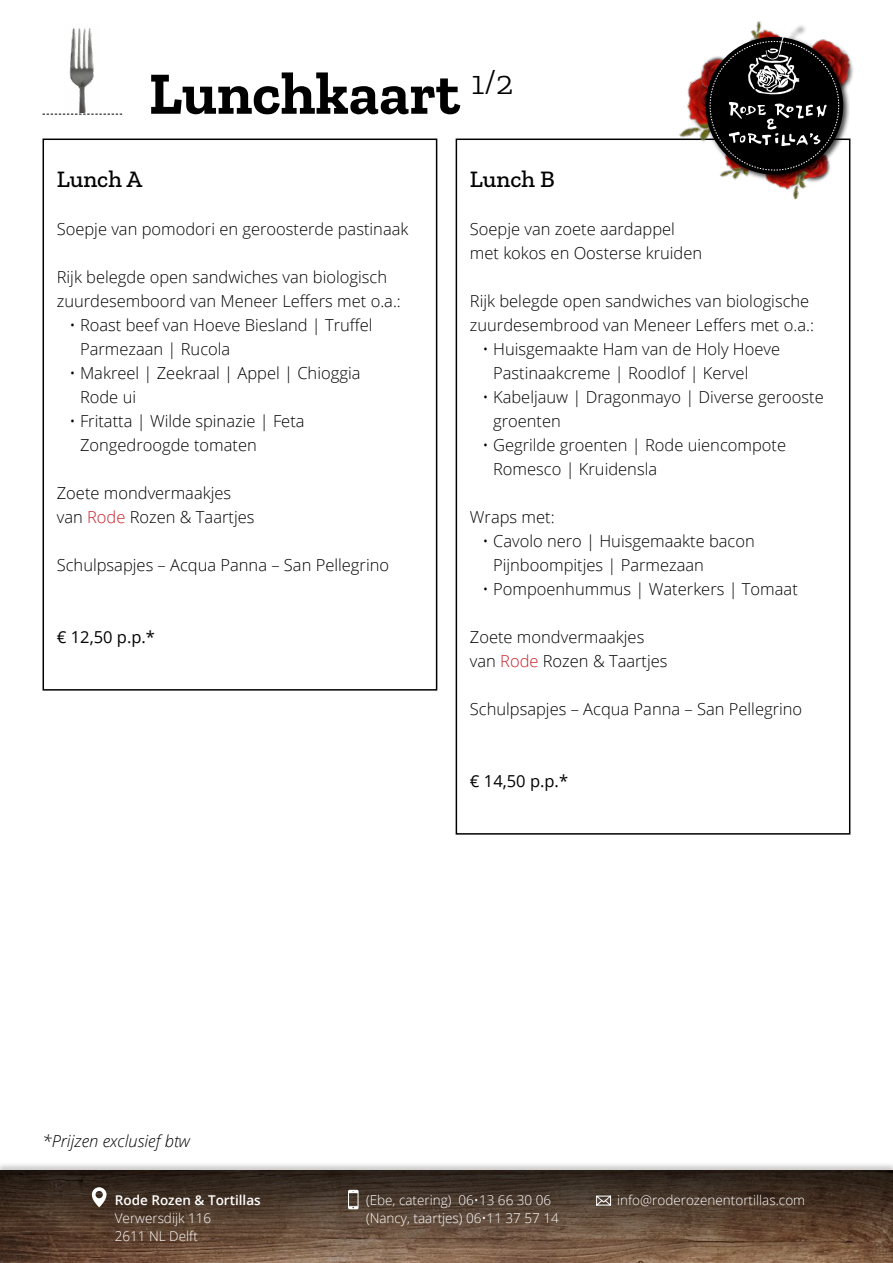
<style>
.page{position:relative;width:893px;height:1263px;background:#fff}
.page>*{position:absolute;margin:0;border:0;box-sizing:border-box;transform-origin:0 0}
.t1{font:700 60px "Zilla Slab";color:#000}
.t2{font:500 24px "Zilla Slab";color:#000}
.t3{font:300 16.5px/24px "Open Sans";color:#000}
.t4{font:16.5px "Open Sans";color:#000}
.t5{font:italic 300 16.5px "Open Sans";color:#000}
.t6{font:300 13.5px/18px "Open Sans";color:#fff}
.t7{font:600 13.5px "Open Sans";color:#fff}
.s1{color:#c92129}
</style>
<div class="page">
<div style="left:0;top:1162px;width:893px;height:101px;background:#000;opacity:.2"></div>
<svg style="left:0;top:1171px;width:893px;height:92px;background:#574232"></svg>
<svg style="left:92px;top:1187px;width:15px;height:20px"></svg>
<svg style="left:596px;top:1195px;width:16px;height:11px"></svg>
<svg style="left:348px;top:1190px;width:11px;height:19px"></svg>
<img style="left:69px;top:27px;width:25px;height:86px">
<svg style="left:43px;top:114px;width:79px;height:1px"></svg>
<div style="left:43px;top:139px;width:394px;height:552px;border:2px solid #000"></div>
<div style="left:456px;top:139px;width:394px;height:696px;border:2px solid #000"></div>
<img style="left:851px;top:61px;width:3px;height:20px">
<img style="left:670px;top:80px;width:33px;height:62px">
<img style="left:773px;top:182px;width:34px;height:18px">
<img style="left:693px;top:66px;width:10px;height:41px">
<div style="left:703px;top:35px;width:148px;height:147px;background:#000;opacity:.7"></div>
<div style="left:708px;top:39px;width:138px;height:138px;background:#000;opacity:.7"></div>
<svg style="left:710px;top:22px;width:129px;height:148px"></svg>
<h1 class="t1" style="left:149px;top:59px;width:366px">Lunchkaart <sup>1/2</sup></h1>
<h2 class="t2" style="left:57px;top:165px;width:87px">Lunch A</h2>
<p class="t3" style="left:57px;top:216px;width:353px">Soepje van pomodori en geroosterde pastinaak</p>
<p class="t3" style="left:57px;top:264px;width:346px">Rijk belegde open sandwiches van biologisch zuurdesemboord van Meneer Leffers met o.a.:</p>
<p class="t3" style="left:80px;top:312px;width:294px;text-indent:-10px">• Roast beef van Hoeve Biesland | Truffel<br>Parmezaan | Rucola</p>
<p class="t3" style="left:80px;top:360px;width:282px;text-indent:-10px">• Makreel | Zeekraal | Appel | Chioggia<br>Rode ui</p>
<p class="t3" style="left:80px;top:408px;width:226px;text-indent:-10px">• Fritatta | Wilde spinazie | Feta<br>Zongedroogde tomaten</p>
<p class="t3" style="left:57px;top:480px;width:199px">Zoete mondvermaakjes van <span class="s1">Rode</span> Rozen &amp; Taartjes</p>
<p class="t3" style="left:57px;top:552px;width:334px">Schulpsapjes – Acqua Panna – San Pellegrino</p>
<p class="t4" style="left:57px;top:625px;width:100px">€ 12,50 p.p.*</p>
<h2 class="t2" style="left:470px;top:165px;width:86px">Lunch B</h2>
<p class="t3" style="left:470px;top:216px;width:234px">Soepje van zoete aardappel met kokos en Oosterse kruiden</p>
<p class="t3" style="left:470px;top:288px;width:346px">Rijk belegde open sandwiches van biologische zuurdesembrood van Meneer Leffers met o.a.:</p>
<p class="t3" style="left:493px;top:336px;width:288px;text-indent:-10px">• Huisgemaakte Ham van de Holy Hoeve<br>Pastinaakcreme | Roodlof | Kervel</p>
<p class="t3" style="left:493px;top:384px;width:332px;text-indent:-10px">• Kabeljauw | Dragonmayo | Diverse gerooste groenten</p>
<p class="t3" style="left:493px;top:432px;width:295px;text-indent:-10px">• Gegrilde groenten | Rode uiencompote<br>Romesco | Kruidensla</p>
<p class="t3" style="left:470px;top:504px;width:86px">Wraps met:</p>
<p class="t3" style="left:493px;top:528px;width:263px;text-indent:-10px">• Cavolo nero | Huisgemaakte bacon<br>Pijnboompitjes | Parmezaan</p>
<p class="t3" style="left:483px;top:576px;width:317px">• Pompoenhummus | Waterkers | Tomaat</p>
<p class="t3" style="left:470px;top:624px;width:199px">Zoete mondvermaakjes van <span class="s1">Rode</span> Rozen &amp; Taartjes</p>
<p class="t3" style="left:470px;top:696px;width:334px">Schulpsapjes – Acqua Panna – San Pellegrino</p>
<p class="t4" style="left:470px;top:769px;width:100px">€ 14,50 p.p.*</p>
<p class="t5" style="left:43px;top:1129px;width:149px">*Prijzen exclusief btw</p>
<p class="t7" style="left:115px;top:1191px;width:147px">Rode Rozen &amp; Tortillas</p>
<p class="t6" style="left:115px;top:1209px;width:98px">Verwersdijk 116<br>2611 NL Delft</p>
<p class="t6" style="left:366px;top:1191px;width:194px">(Ebe, catering) 06•13 66 30 06 (Nancy, taartjes) 06•11 37 57 14</p>
<p class="t6" style="left:617px;top:1191px;width:189px">info@roderozenentortillas.com</p>
</div>
